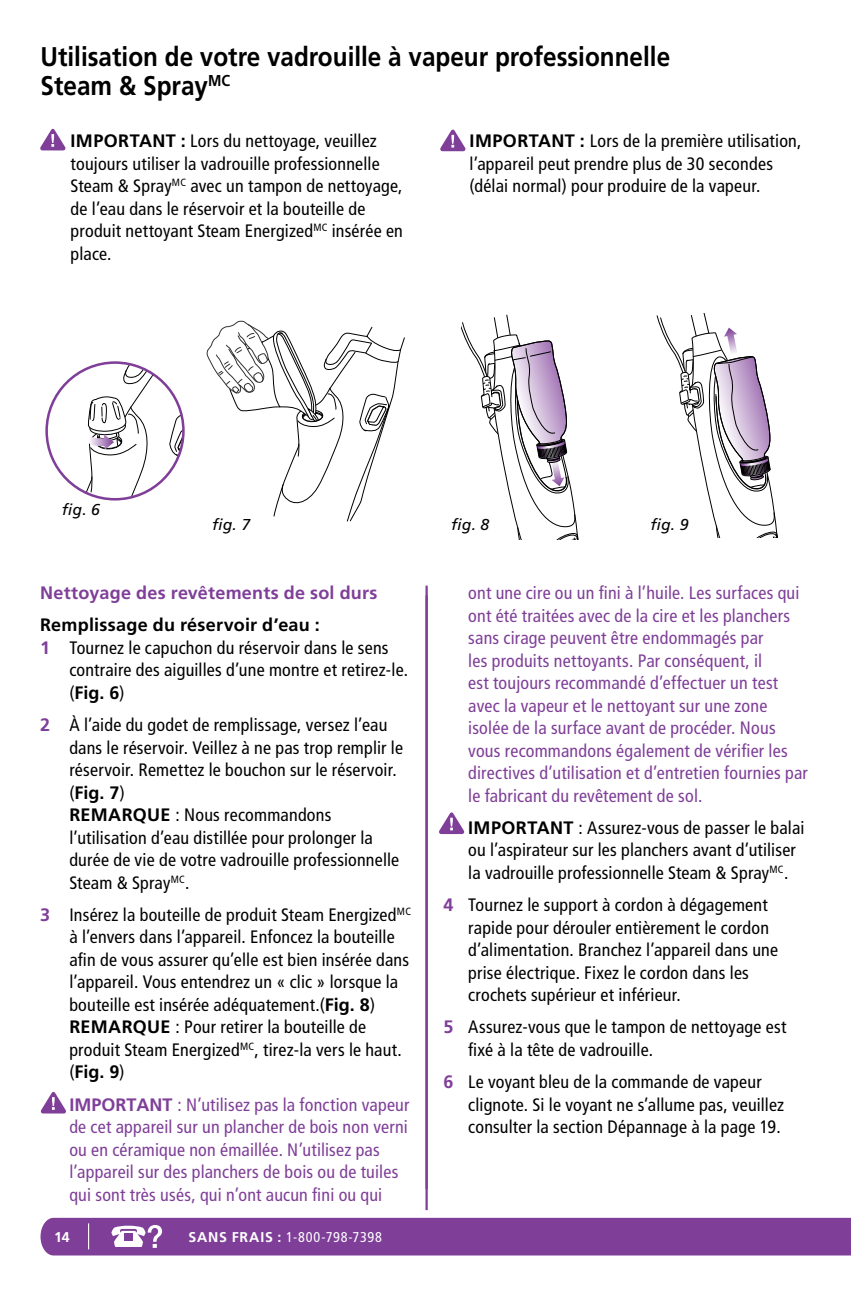
<style>
.page{position:relative;width:851px;height:1296px;background:#fff}
.page>*{position:absolute;margin:0;border:0;box-sizing:border-box;transform-origin:0 0}
.t1{font:700 27px/29.2px "Frutiger LT Std";color:#000;scale:.9 1}
.t2{font:condensed 18px/22.5px "Frutiger LT Std";letter-spacing:.01em;color:#000}
.t3{font:condensed 18px/22.5px "Frutiger LT Std";letter-spacing:.01em;color:#7f3f98}
.t4{font:700 18px "Frutiger LT Std";letter-spacing:.015em;color:#000}
.t5{font:700 18px "Frutiger LT Std";letter-spacing:.015em;color:#7f3f98}
.t6{font:italic 15.75px "Frutiger LT Std";color:#000}
.t7{font:condensed 14.17px "Frutiger LT Std";letter-spacing:.06em;color:#fff}
.t8{font:700 14.17px "Frutiger LT Std";color:#fff}
.s1{font-weight:700;font-stretch:normal}
.s2{font-weight:700;font-stretch:normal;color:#7f3f98}
.s3{font-weight:400;font-stretch:condensed}
</style>
<div class="page">
<div style="left:40px;top:1218px;width:810px;height:38px;background:#7f3f98"></div>
<svg style="left:440px;top:129px;width:26px;height:22px"></svg>
<svg style="left:40px;top:128px;width:26px;height:22px"></svg>
<svg style="left:207px;top:321px;width:198px;height:200px"></svg>
<svg style="left:656px;top:313px;width:122px;height:225px"></svg>
<hr style="left:425px;top:586px;width:3px;height:624px;background:#7f3f98">
<svg style="left:60px;top:363px;width:123px;height:136px"></svg>
<svg style="left:461px;top:314px;width:118px;height:225px"></svg>
<svg style="left:40px;top:1091px;width:26px;height:23px"></svg>
<svg style="left:439px;top:812px;width:25px;height:22px"></svg>
<h1 class="t1" style="left:40px;top:42px;width:701px">Utilisation de votre vadrouille à vapeur professionnelle<br>Steam &amp; Spray<sup>MC</sup></h1>
<p class="t2" style="left:71px;top:130px;width:334px"><span class="s1">IMPORTANT :</span> Lors du nettoyage, veuillez toujours utiliser la vadrouille professionnelle Steam &amp; Spray<sup>MC</sup> avec un tampon de nettoyage, de l’eau dans le réservoir et la bouteille de produit nettoyant Steam Energized<sup>MC</sup> insérée en place.</p>
<p class="t2" style="left:469px;top:130px;width:333px"><span class="s1">IMPORTANT :</span> Lors de la première utilisation, l’appareil peut prendre plus de 30 secondes (délai normal) pour produire de la vapeur.</p>
<p class="t6" style="left:62px;top:501px;width:40px">fig. 6</p>
<p class="t6" style="left:212px;top:516px;width:40px">fig. 7</p>
<p class="t6" style="left:451px;top:516px;width:40px">fig. 8</p>
<p class="t6" style="left:650px;top:516px;width:40px">fig. 9</p>
<p class="t5" style="left:40px;top:582px;width:339px">Nettoyage des revêtements de sol durs</p>
<p class="t4" style="left:40px;top:615px;width:281px">Remplissage du réservoir d’eau :</p>
<p class="t2" style="left:40px;top:636px;width:350px"><span class="s2">1</span> Tournez le capuchon du réservoir dans le sens</p>
<p class="t2" style="left:69px;top:659px;width:340px">contraire des aiguilles d’une montre et retirez-le.</p>
<p class="t4" style="left:69px;top:682px;width:57px"><span class="s3">(</span>Fig. 6<span class="s3">)</span></p>
<p class="t2" style="left:69px;top:714px;width:335px;text-indent:-29px"><span class="s2">2</span> À l’aide du godet de remplissage, versez l’eau dans le réservoir. Veillez à ne pas trop remplir le réservoir. Remettez le bouchon sur le réservoir. (<span class="s1">Fig. 7</span>)<br><span class="s1">REMARQUE</span> : Nous recommandons l’utilisation d’eau distillée pour prolonger la durée de vie de votre vadrouille professionnelle Steam &amp; Spray<sup>MC</sup>.</p>
<p class="t2" style="left:69px;top:903px;width:343px;text-indent:-29px"><span class="s2">3</span> Insérez la bouteille de produit Steam Energized<sup>MC </sup>à l’envers dans l’appareil. Enfoncez la bouteille afin de vous assurer qu’elle est bien insérée dans l’appareil. Vous entendrez un « clic » lorsque la bouteille est insérée adéquatement.(<span class="s1">Fig. 8</span>)<br><span class="s1">REMARQUE</span> : Pour retirer la bouteille de produit Steam Energized<sup>MC</sup>, tirez-la vers le haut. (<span class="s1">Fig. 9</span>)</p>
<p class="t3" style="left:69px;top:1093px;width:341px"><span class="s1">IMPORTANT</span> : N’utilisez pas la fonction vapeur de cet appareil sur un plancher de bois non verni ou en céramique non émaillée. N’utilisez pas l’appareil sur des planchers de bois ou de tuiles qui sont très usés, qui n’ont aucun fini ou qui</p>
<p class="t8" style="left:54px;top:1228px;width:17px">14</p>
<p class="t7" style="left:189px;top:1229px;width:195px"><span class="s1">SANS FRAIS :</span> 1-800-798-7398</p>
<p class="t3" style="left:468px;top:582px;width:341px">ont une cire ou un fini à l’huile. Les surfaces qui ont été traitées avec de la cire et les planchers sans cirage peuvent être endommagés par<br>les produits nettoyants. Par conséquent, il<br>est toujours recommandé d’effectuer un test avec la vapeur et le nettoyant sur une zone isolée de la surface avant de procéder. Nous vous recommandons également de vérifier les directives d’utilisation et d’entretien fournies par le fabricant du revêtement de sol.</p>
<p class="t2" style="left:468px;top:816px;width:338px"><span class="s1">IMPORTANT</span> : Assurez-vous de passer le balai ou l’aspirateur sur les planchers avant d’utiliser la vadrouille professionnelle Steam &amp; Spray<sup>MC</sup>.</p>
<p class="t2" style="left:468px;top:894px;width:311px;text-indent:-25px"><span class="s2">4</span> Tournez le support à cordon à dégagement rapide pour dérouler entièrement le cordon d’alimentation. Branchez l’appareil dans une prise électrique. Fixez le cordon dans les crochets supérieur et inférieur.</p>
<p class="t2" style="left:468px;top:1016px;width:319px;text-indent:-25px"><span class="s2">5</span> Assurez-vous que le tampon de nettoyage est fixé à la tête de vadrouille.</p>
<p class="t2" style="left:468px;top:1071px;width:317px;text-indent:-25px"><span class="s2">6</span> Le voyant bleu de la commande de vapeur clignote. Si le voyant ne s’allume pas, veuillez consulter la section Dépannage à la page 19.</p>
</div>
